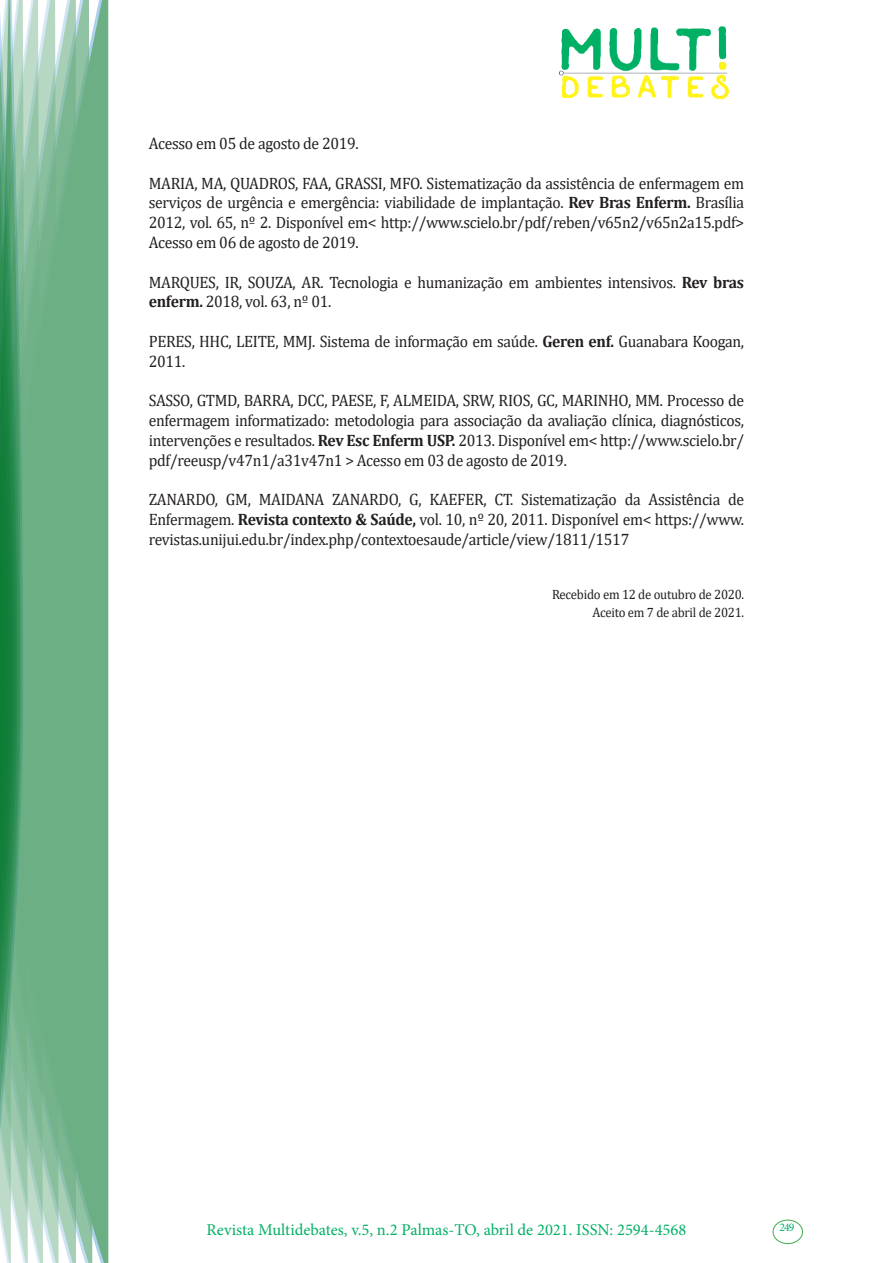
<style>
.page{position:relative;width:893px;height:1263px;background:#fff}
.page>*{position:absolute;margin:0;border:0;box-sizing:border-box;transform-origin:0 0}
.texto{font:16.5px/19.8px "Cambria";letter-spacing:-.02em;color:#231f20;text-align:justify;scale:.95 1}
.t1{font:16.5px "Minion Pro";color:#00b064}
.texto-2{font:13.5px "Cambria";letter-spacing:-.02em;color:#231f20;scale:.95 1}
.t2{font:11.7px "Minion Pro";color:#00b064}
.s1{font-weight:700}
</style>
<div class="page">
<img style="left:559px;top:26px;width:169px;height:72px">
<div style="left:95px;top:0;width:14px;height:1263px;background:#6caf84"></div>
<svg style="left:79px;top:0;width:16px;height:1263px;background:#71b289"></svg>
<svg style="left:62px;top:0;width:17px;height:1263px;background:#75b48c"></svg>
<svg style="left:45px;top:0;width:17px;height:1263px;background:#7cb792"></svg>
<svg style="left:30px;top:0;width:15px;height:1263px;background:#80ba96"></svg>
<svg style="left:0;top:0;width:30px;height:1263px;background:#61a97f"></svg>
<div style="left:772px;top:1219px;width:31px;height:25px;border:1px solid #40ae49;border-radius:50%"></div>
<p class="texto" style="left:149px;top:133px;width:222px">Acesso em 05 de agosto de 2019.</p>
<p class="texto" style="left:149px;top:173px;width:628px">MARIA, MA, QUADROS, FAA, GRASSI, MFO. Sistematização da assistência de enfermagem em serviços de urgência e emergência: viabilidade de implantação. <span class="s1">Rev Bras Enferm.</span> Brasília 2012, vol. 65, nº 2. Disponível em&lt; http://www.scielo.br/pdf/reben/v65n2/v65n2a15.pdf&gt; Acesso em 06 de agosto de 2019.</p>
<p class="texto" style="left:149px;top:272px;width:628px">MARQUES, IR, SOUZA, AR. Tecnologia e humanização em ambientes intensivos. <span class="s1">Rev bras enferm.</span> 2018, vol. 63, nº 01.</p>
<p class="texto" style="left:149px;top:331px;width:628px">PERES, HHC, LEITE, MMJ. Sistema de informação em saúde. <span class="s1">Geren enf.</span> Guanabara Koogan,<br>2011.</p>
<p class="texto" style="left:149px;top:391px;width:628px">SASSO, GTMD, BARRA, DCC, PAESE, F, ALMEIDA, SRW, RIOS, GC, MARINHO, MM. Processo de enfermagem informatizado: metodologia para associação da avaliação clínica, diagnósticos, intervenções e resultados. <span class="s1">Rev Esc Enferm USP.</span> 2013. Disponível em&lt; http://www.scielo.br/ pdf/reeusp/v47n1/a31v47n1 &gt; Acesso em 03 de agosto de 2019.</p>
<p class="texto" style="left:149px;top:490px;width:628px">ZANARDO, GM, MAIDANA ZANARDO, G, KAEFER, CT. Sistematização da Assistência de Enfermagem. <span class="s1">Revista contexto &amp; Saúde,</span> vol. 10, nº 20, 2011. Disponível em&lt; https://www. revistas.unijui.edu.br/index.php/contextoesaude/article/view/1811/1517</p>
<p class="texto-2" style="left:552px;top:586px;width:204px">Recebido em 12 de outubro de 2020.</p>
<p class="texto-2" style="left:592px;top:604px;width:161px">Aceito em 7 de abril de 2021.</p>
<p class="t1" style="left:207px;top:1218px;width:481px">Revista Multidebates, v.5, n.2 Palmas-TO, abril de 2021. ISSN: 2594-4568</p>
<p class="t2" style="left:779px;top:1219px;width:16px">249</p>
</div>
